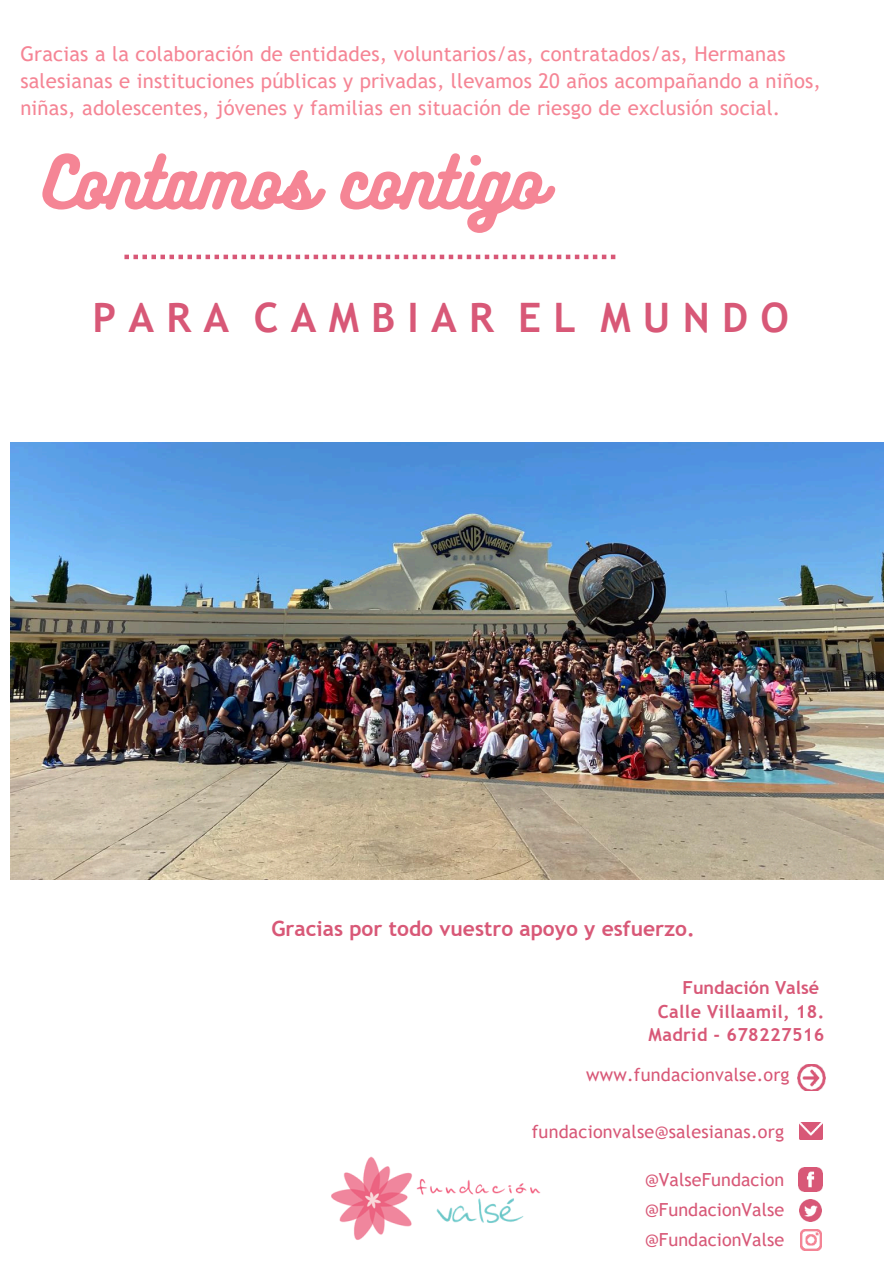
<style>
.page{position:relative;width:894px;height:1264px;background:#fff}
.page>*{position:absolute;margin:0;border:0;box-sizing:border-box;transform-origin:0 0}
.t1{font:64.65px "Bukhari Script";color:#f58595}
.t2{font:700 40.5px "Trebuchet MS";letter-spacing:.3em;color:#d85877}
.t3{font:700 21px "Trebuchet MS";color:#d85877}
.t4{font:20.25px/27px "Trebuchet MS";letter-spacing:.01em;color:#f58595}
.t5{font:18px "Trebuchet MS";letter-spacing:.01em;color:#d85877}
.t6{font:700 18px/23.7px "Trebuchet MS";letter-spacing:.02em;color:#d85877;text-align:right}
</style>
<div class="page">
<img style="left:10px;top:443px;width:873px;height:436px">
<img style="left:797px;top:1064px;width:28px;height:26px">
<img style="left:799px;top:1122px;width:23px;height:17px">
<img style="left:798px;top:1167px;width:24px;height:24px">
<img style="left:799px;top:1199px;width:22px;height:22px">
<img style="left:800px;top:1229px;width:21px;height:21px">
<svg style="left:124px;top:255px;width:491px;height:4px"></svg>
<img style="left:331px;top:1156px;width:210px;height:84px">
<h1 class="t4" style="left:20px;top:40px;width:802px">Gracias a la colaboración de entidades, voluntarios/as, contratados/as, Hermanas salesianas e instituciones públicas y privadas, llevamos 20 años acompañando a niños, niñas, adolescentes, jóvenes y familias en situación de riesgo de exclusión social.</h1>
<p class="t1" style="left:44px;top:140px;width:502px">Contamos contigo</p>
<p class="t2" style="left:92px;top:294px;width:697px">PARA CAMBIAR EL MUNDO</p>
<h2 class="t3" style="left:271px;top:916px;width:424px">Gracias por todo vuestro apoyo y esfuerzo.</h2>
<p class="t6" style="left:648px;top:975px;width:177px">Fundación Valsé<br>Calle Villaamil, 18.<br>Madrid - 678227516</p>
<p class="t5" style="left:586px;top:1064px;width:205px">www.fundacionvalse.org</p>
<h5 class="t5" style="left:531px;top:1120px;width:254px">fundacionvalse@salesianas.org</h5>
<p class="t5" style="left:644px;top:1169px;width:141px">@ValseFundacion</p>
<p class="t5" style="left:644px;top:1199px;width:141px">@FundacionValse</p>
<p class="t5" style="left:644px;top:1228px;width:141px">@FundacionValse</p>
</div>
